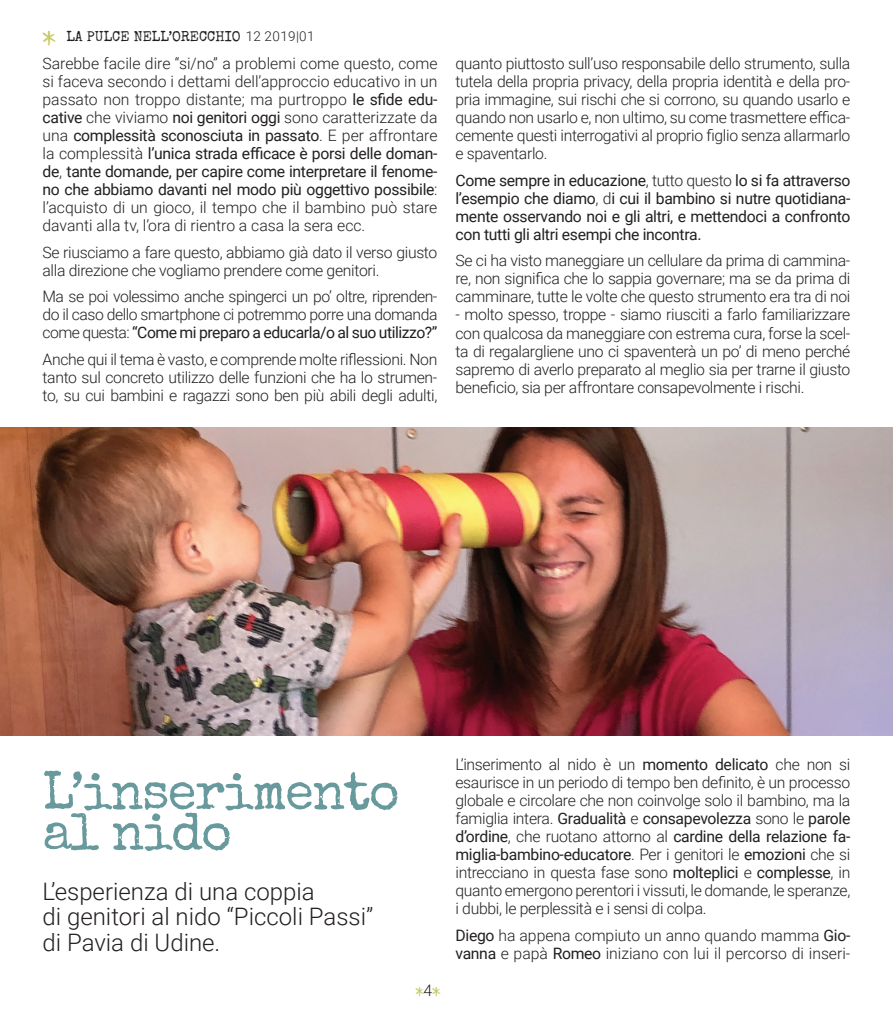
<style>
.page{position:relative;width:893px;height:1021px;background:#fff}
.page>*{position:absolute;margin:0;border:0;box-sizing:border-box;transform-origin:0 0}
.t1{font:52.5px/40.5px "Special Elite";letter-spacing:-.03em;color:#68999d}
.t2{font:37.5px "Ink Free";color:#c7ca66}
.t3{font:300 24px/25.5px "Roboto";color:#231f20}
.t4{font:24px "Ink Free";color:#c7ca66}
.t5{font:300 15.75px/18px "Roboto";letter-spacing:-.02em;color:#231f20;text-align:justify}
.t6{font:15.75px/18px "Roboto";letter-spacing:-.02em;color:#231f20;text-align:justify}
.t7{font:300 15.75px/18px "Roboto";color:#231f20}
.t8{font:14.25px "Special Elite";color:#231f20}
.s1{font-family:"Roboto";font-weight:300;font-size:13.5px}
.s2{font-weight:400}
.s3{font-weight:300}
</style>
<div class="page">
<img style="left:0;top:427px;width:893px;height:308px">
<h2 class="t2" style="left:43px;top:26px;width:15px">*</h2>
<p class="t8" style="left:66px;top:28px;width:250px">LA PULCE NELL’ORECCHIO <span class="s1">12 2019|01</span></p>
<p class="t5" style="left:43px;top:54px;width:396px">Sarebbe facile dire “si/no” a problemi come questo, come si faceva secondo i dettami dell’approccio educativo in un passato non troppo distante; ma purtroppo <span class="s2">le sfide edu&shy;cative</span> che viviamo <span class="s2">noi genitori oggi</span> sono caratterizzate da una <span class="s2">complessità sconosciuta in passato</span>. E per affrontare la complessità <span class="s2">l’unica strada efficace è porsi delle doman&shy;de</span>, <span class="s2">tante domande, per capire come interpretare il fenome&shy;no che abbiamo davanti nel modo più oggettivo possibile</span>: l’acquisto di un gioco, il tempo che il bambino può stare davanti alla tv, l’ora di rientro a casa la sera ecc.</p>
<p class="t5" style="left:43px;top:243px;width:396px">Se riusciamo a fare questo, abbiamo già dato il verso giusto alla direzione che vogliamo prendere come genitori.</p>
<p class="t5" style="left:43px;top:287px;width:396px">Ma se poi volessimo anche spingerci un po’ oltre, riprenden&shy;do il caso dello smartphone ci potremmo porre una domanda come questa: <span class="s2">“Come mi preparo a educarla/o al suo utilizzo?”</span></p>
<p class="t5" style="left:43px;top:350px;width:396px">Anche qui il tema è vasto, e comprende molte riflessioni. Non tanto sul concreto utilizzo delle funzioni che ha lo strumen&shy;to, su cui bambini e ragazzi sono ben più abili degli adulti,</p>
<p class="t5" style="left:455px;top:54px;width:396px">quanto piuttosto sull’uso responsabile dello strumento, sulla tutela della propria privacy, della propria identità e della pro&shy;pria immagine, sui rischi che si corrono, su quando usarlo e quando non usarlo e, non ultimo, su come trasmettere effica&shy;cemente questi interrogativi al proprio figlio senza allarmarlo e spaventarlo.</p>
<p class="t6" style="left:455px;top:171px;width:396px">Come sempre in educazione<span class="s3">, tutto questo</span> lo si fa attraverso l’esempio che diamo<span class="s3">, d</span>i cui il bambino si nutre quotidiana&shy;mente osservando noi e gli altri, e mettendoci a confronto con tutti gli altri esempi che incontra.</p>
<p class="t5" style="left:455px;top:251px;width:396px">Se ci ha visto maneggiare un cellulare da prima di cammina&shy;re, non significa che lo sappia governare; ma se da prima di camminare, tutte le volte che questo strumento era tra di noi</p>
<p class="t5" style="left:455px;top:305px;width:396px">- molto spesso, troppe - siamo riusciti a farlo familiarizzare con qualcosa da maneggiare con estrema cura, forse la scel&shy;ta di regalargliene uno ci spaventerà un po’ di meno perché sapremo di averlo preparato al meglio sia per trarne il giusto beneficio, sia per affrontare consapevolmente i rischi.</p>
<h1 class="t1" style="left:43px;top:771px;width:359px">L’inserimento al nido</h1>
<h3 class="t3" style="left:43px;top:877px;width:332px">L’esperienza di una coppia<br>di genitori al nido “Piccoli Passi” di Pavia di Udine.</h3>
<h3 class="t4" style="left:415px;top:983px;width:27px">*<sup>4</sup>*</h3>
<p class="t5" style="left:455px;top:755px;width:396px">L’inserimento al nido è un <span class="s2">momento delicato</span> che non si esaurisce in un periodo di tempo ben definito, è un processo globale e circolare che non coinvolge solo il bambino, ma la famiglia intera. <span class="s2">Gradualità</span> e <span class="s2">consapevolezza</span> sono le <span class="s2">parole d’ordine</span>, che ruotano attorno al <span class="s2">cardine della relazione fa&shy;miglia-bambino-educatore</span>. Per i genitori le <span class="s2">emozioni</span> che si intrecciano in questa fase sono <span class="s2">molteplici</span> e <span class="s2">complesse</span>, in quanto emergono perentori i vissuti, le domande, le speranze, i dubbi, le perplessità e i sensi di colpa.</p>
<p class="t7" style="left:455px;top:925px;width:396px"><span class="s2">Diego</span> ha appena compiuto un anno quando mamma <span class="s2">Gio&shy;vanna</span> e papà <span class="s2">Romeo</span> iniziano con lui il percorso di inseri-</p>
</div>
